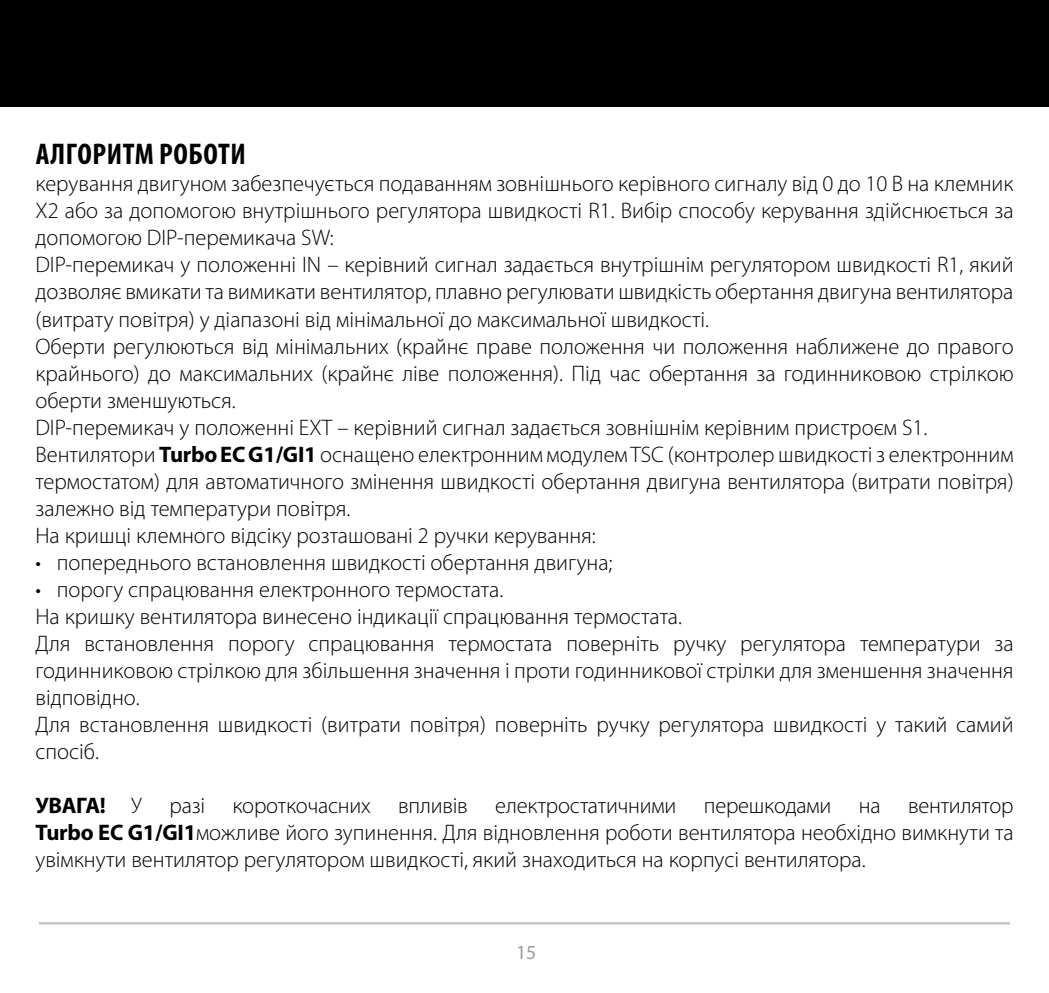
<style>
.page{position:relative;width:1049px;height:993px;background:#fff}
.page>*{position:absolute;margin:0;border:0;box-sizing:border-box;transform-origin:0 0}
.t1{font:700 condensed 30px "Myriad Pro";letter-spacing:.02em;color:#000}
.t2{font:300 22.5px/27px "Myriad Pro";color:#000}
.t3{font:20px "Myriad Pro";color:#9d9d9c}
.s1{font-weight:700}
</style>
<div class="page">
<hr style="left:39px;top:921px;width:971px;height:3px;background:#c6c6c6">
<div style="left:0;top:0;width:1049px;height:106px;background:#000"></div>
<h1 class="t1" style="left:36px;top:135px;width:212px">АЛГОРИТМ РОБОТИ</h1>
<p class="t2" style="left:35px;top:171px;width:980px">керування двигуном забезпечується подаванням зовнішнього керівного сигналу від 0 до 10 В на клемник Х2 або за допомогою внутрішнього регулятора швидкості R1. Вибір способу керування здійснюється за допомогою DIP-перемикача SW:<br>DIP-перемикач у положенні IN – керівний сигнал задається внутрішнім регулятором швидкості R1, який дозволяє вмикати та вимикати вентилятор, плавно регулювати швидкість обертання двигуна вентилятора (витрату повітря) у діапазоні від мінімальної до максимальної швидкості.<br>Оберти регулюються від мінімальних (крайнє праве положення чи положення наближене до правого крайнього) до максимальних (крайнє ліве положення). Під час обертання за годинниковою стрілкою оберти зменшуються.<br>DIP-перемикач у положенні EXT – керівний сигнал задається зовнішнім керівним пристроєм S1.<br>Вентилятори <span class="s1">Turbo EC G1/GI1</span> оснащено електронним модулем TSC (контролер швидкості з електронним термостатом) для автоматичного змінення швидкості обертання двигуна вентилятора (витрати повітря) залежно від температури повітря.<br>На кришці клемного відсіку розташовані 2 ручки керування:</p>
<p class="t2" style="left:35px;top:549px;width:579px">• попереднього встановлення швидкості обертання двигуна;</p>
<p class="t2" style="left:35px;top:576px;width:980px">• порогу спрацювання електронного термостата.<br>На кришку вентилятора винесено індикації спрацювання термостата.<br>Для встановлення порогу спрацювання термостата поверніть ручку регулятора температури за годинниковою стрілкою для збільшення значення і проти годинникової стрілки для зменшення значення відповідно.<br>Для встановлення швидкості (витрати повітря) поверніть ручку регулятора швидкості у такий самий спосіб.</p>
<p class="t2" style="left:35px;top:792px;width:980px;text-align:justify"><span class="s1">УВАГА!</span> У разі короткочасних впливів електростатичними перешкодами на вентилятор <span class="s1">Turbo EC G1/GI1</span>можливе його зупинення. Для відновлення роботи вентилятора необхідно вимкнути та увімкнути вентилятор регулятором швидкості, який знаходиться на корпусі вентилятора.</p>
<p class="t3" style="left:516px;top:939px;width:22px">15</p>
</div>
